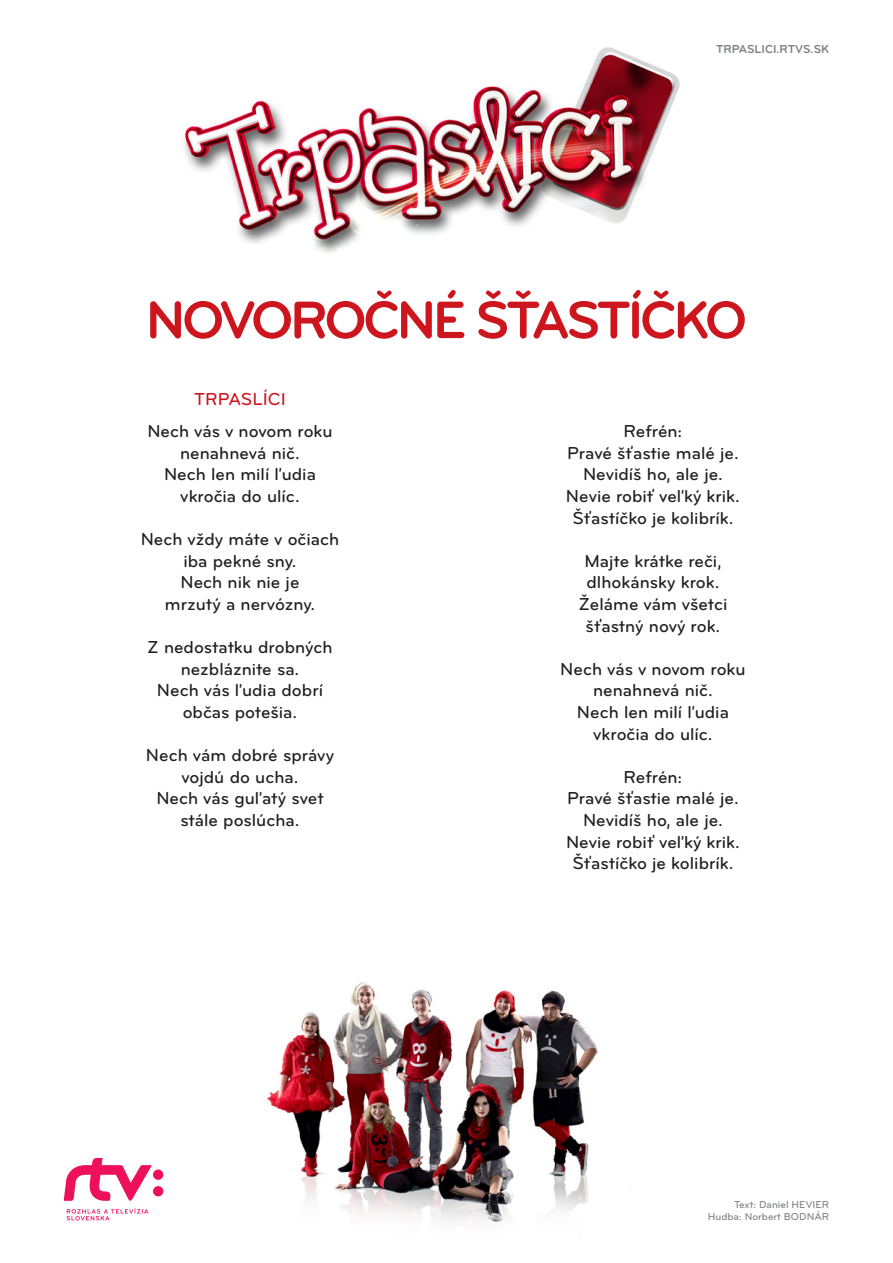
<style>
.page{position:relative;width:893px;height:1263px;background:#fff}
.page>*{position:absolute;margin:0;border:0;box-sizing:border-box;transform-origin:0 0}
.t1{font:700 54.75px "Bryant Pro";letter-spacing:-.06em;color:#cd151d}
.t2{font:500 18px/21.6px "Bryant Pro";color:#231f20;text-align:center}
.t3{font:500 18px "Bryant Pro";color:#cd151d}
.t4{font:700 12px "Bryant Pro";color:#808285}
.t5{font:500 10.5px/12.6px "Bryant Pro";color:#808285;text-align:right}
</style>
<div class="page">
<img style="left:184px;top:47px;width:496px;height:206px">
<svg style="left:67px;top:1208px;width:81px;height:12px"></svg>
<svg style="left:64px;top:1158px;width:88px;height:43px"></svg>
<div style="left:153px;top:1169px;width:10px;height:11px;background:#ee1059;border-radius:50%"></div>
<div style="left:153px;top:1186px;width:10px;height:10px;background:#ee1059;border-radius:50%"></div>
<img style="left:266px;top:982px;width:366px;height:241px">
<p class="t4" style="left:716px;top:43px;width:115px">TRPASLICI.RTVS.SK</p>
<h1 class="t1" style="left:146px;top:291px;width:603px">NOVOROČNÉ ŠŤASTÍČKO</h1>
<p class="t3" style="left:194px;top:389px;width:93px">TRPASLÍCI</p>
<p class="t2" style="left:147px;top:421px;width:187px">Nech vás v novom roku nenahnevá nič.<br>Nech len milí ľudia vkročia do ulíc.</p>
<p class="t2" style="left:141px;top:529px;width:200px">Nech vždy máte v očiach iba pekné sny.<br>Nech nik nie je<br>mrzutý a nervózny.</p>
<p class="t2" style="left:147px;top:637px;width:187px">Z nedostatku drobných nezbláznite sa.<br>Nech vás ľudia dobrí občas potešia.</p>
<p class="t2" style="left:146px;top:745px;width:190px">Nech vám dobré správy vojdú do ucha.<br>Nech vás guľatý svet stále poslúcha.</p>
<p class="t2" style="left:566px;top:421px;width:175px">Refrén:<br>Pravé šťastie malé je.<br>Nevidíš ho, ale je.<br>Nevie robiť veľký krik.<br>Šťastíčko je kolibrík.</p>
<p class="t2" style="left:578px;top:550px;width:150px">Majte krátke reči, dlhokánsky krok.<br>Želáme vám všetci šťastný nový rok.</p>
<p class="t2" style="left:560px;top:658px;width:187px">Nech vás v novom roku nenahnevá nič.<br>Nech len milí ľudia vkročia do ulíc.</p>
<p class="t2" style="left:566px;top:766px;width:175px">Refrén:<br>Pravé šťastie malé je.<br>Nevidíš ho, ale je.<br>Nevie robiť veľký krik.<br>Šťastíčko je kolibrík.</p>
<p class="t5" style="left:708px;top:1198px;width:123px">Text: Daniel HEVIER<br>Hudba: Norbert BODNÁR</p>
</div>
